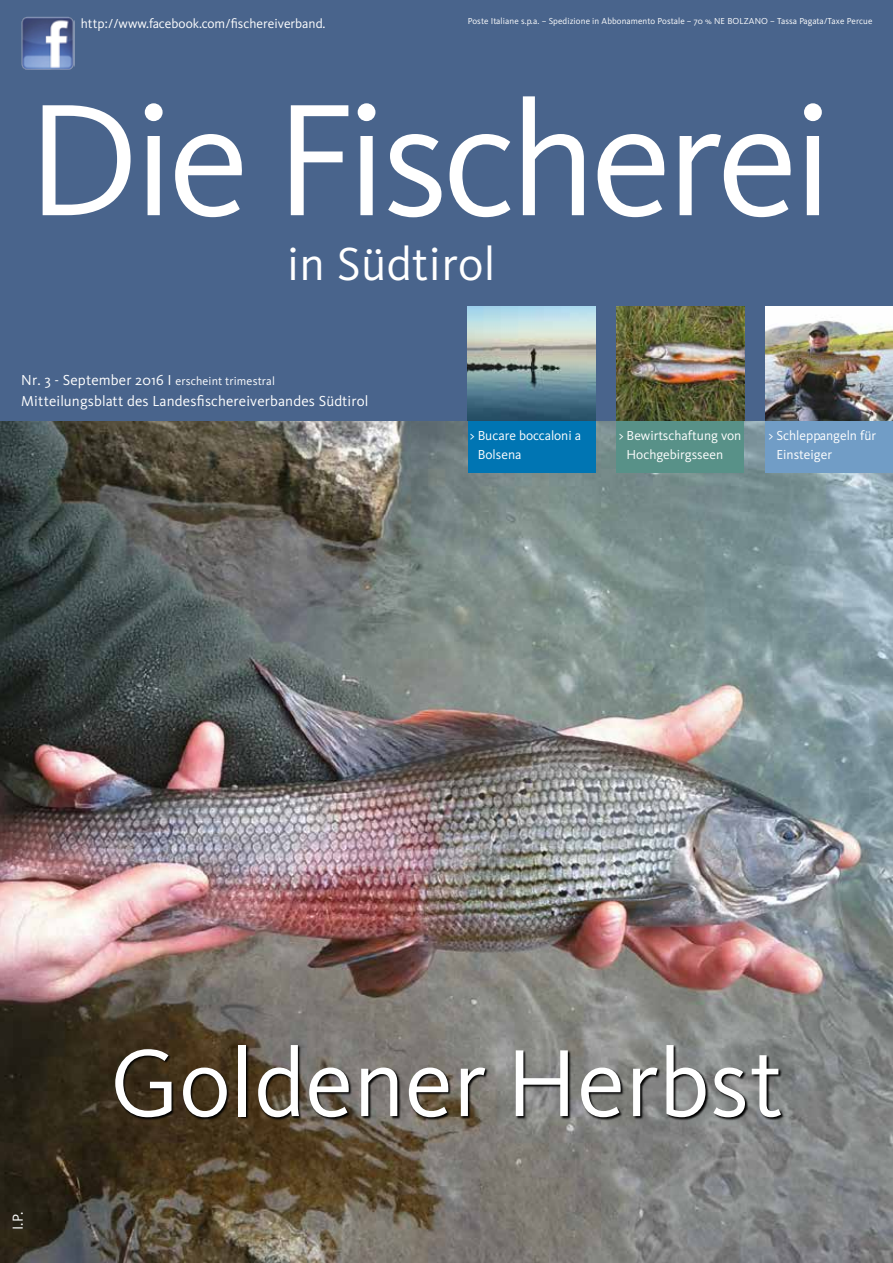
<style>
.page{position:relative;width:893px;height:1263px;background:#fff}
.page>*{position:absolute;margin:0;border:0;box-sizing:border-box;transform-origin:0 0}
.t1{font:165px "Kievit";letter-spacing:-.035em;color:#fff}
.t2{font:98.7px "Kievit";color:#fff}
.t3{font:48px "Kievit";letter-spacing:.01em;color:#fff}
.t4{font:15px/21px "Kievit";letter-spacing:.01em;color:#fff}
.t5{font:13.5px/19.5px "Kievit";color:#fff}
.t6{font:9px "Kievit";letter-spacing:.01em;color:#fff}
.s1{font-size:12px}
</style>
<div class="page">
<img style="left:0;top:421px;width:893px;height:842px">
<svg style="left:115px;top:1045px;width:670px;height:76px;background:#57534c"></svg>
<div style="left:0;top:0;width:893px;height:421px;background:#49648c"></div>
<img style="left:617px;top:306px;width:127px;height:115px">
<div style="left:468px;top:421px;width:127px;height:51px;background:#0075b3"></div>
<div style="left:617px;top:421px;width:127px;height:51px;background:#589188"></div>
<img style="left:765px;top:306px;width:128px;height:115px">
<div style="left:765px;top:421px;width:128px;height:51px;background:#719dc6"></div>
<img style="left:21px;top:16px;width:53px;height:54px">
<img style="left:468px;top:306px;width:127px;height:115px">
<p class="t5" style="left:81px;top:14px;width:246px">http://www.facebook.com/fischereiverband.</p>
<p class="t6" style="left:468px;top:16px;width:406px">Poste Italiane s.p.a. – Spedizione in Abbonamento Postale – 70 % NE BOLZANO – Tassa Pagata/Taxe Percue</p>
<h1 class="t1" style="left:27px;top:68px;width:808px">Die Fischerei</h1>
<h3 class="t3" style="left:287px;top:237px;width:210px">in Südtirol</h3>
<p class="t4" style="left:21px;top:370px;width:349px">Nr. 3 - September 2016 I <span class="s1">erscheint trimestral<br></span>Mitteilungsblatt des Landesfischereiverbandes Südtirol</p>
<p class="t5" style="left:478px;top:425px;width:105px;text-indent:-8px">&gt; Bucare boccaloni a<br>Bolsena</p>
<p class="t5" style="left:627px;top:425px;width:116px;text-indent:-8px">&gt; Bewirtschaftung von<br>Hochgebirgsseen</p>
<p class="t5" style="left:776px;top:425px;width:101px;text-indent:-8px">&gt; Schleppangeln für<br>Einsteiger</p>
<p class="t4" style="left:8px;top:1230px;width:19px;rotate:-90deg">I.P.</p>
<h2 class="t2" style="left:110px;top:1028px;width:675px">Goldener Herbst</h2>
</div>
